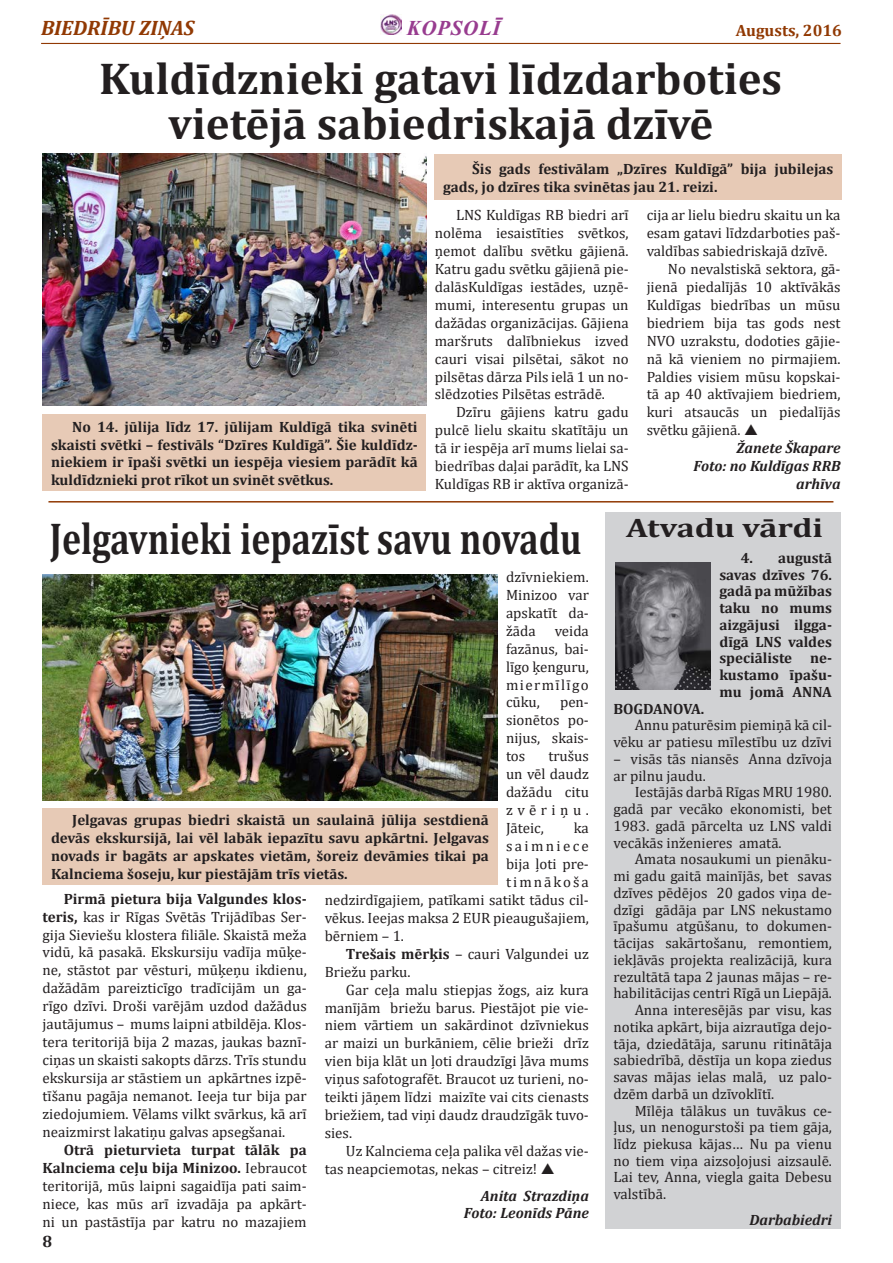
<style>
.page{position:relative;width:893px;height:1263px;background:#fff}
.page>*{position:absolute;margin:0;border:0;box-sizing:border-box;transform-origin:0 0}
.t1{font:700 44.85px/44.8px "Cambria";color:#231f20;text-align:center}
.t2{font:700 44.85px "Cambria";color:#231f20;scale:.8 1}
.t3{font:700 26.85px "Cambria";color:#231f20;scale:1.25 1}
.t4{font:italic 700 21px "Cambria";color:#913903}
.t5{font:italic 700 21px "Times New Roman";letter-spacing:.035em;color:#983c8f}
.t6{font:700 16.5px "Cambria";color:#913903}
.t7{font:700 16.5px "Cambria";color:#231f20}
.t8{font:15px/18px "Cambria";color:#231f20;text-align:justify}
.t9{font:700 15px/16.8px "Cambria";color:#231f20;text-align:justify}
.t10{font:italic 700 15px/18px "Cambria";color:#231f20;text-align:right}
.t11{font:15px "Cambria";letter-spacing:.16em;color:#231f20}
.t12{font:15px "Cambria";letter-spacing:.135em;color:#231f20}
.s1{font-weight:700}
</style>
<div class="page">
<img style="left:381px;top:14px;width:20px;height:21px">
<hr style="left:41px;top:43px;width:799px;height:1px;background:#913903">
<div style="left:605px;top:512px;width:235px;height:717px;background:#d1d2d4"></div>
<img style="left:615px;top:562px;width:96px;height:127px">
<img style="left:43px;top:154px;width:383px;height:252px">
<div style="left:43px;top:414px;width:383px;height:77px;background:#e7cab6"></div>
<hr style="left:48px;top:501px;width:785px;height:1px;background:#913903">
<img style="left:43px;top:574px;width:454px;height:227px">
<div style="left:43px;top:807px;width:454px;height:77px;background:#e7cab6"></div>
<div style="left:435px;top:155px;width:407px;height:45px;background:#e7cab6"></div>
<p class="t4" style="left:41px;top:13px;width:155px">BIEDRĪBU ZIŅAS</p>
<h3 class="t5" style="left:407px;top:13px;width:95px">KOPSOLĪ</h3>
<p class="t6" style="left:736px;top:18px;width:108px">Augusts, 2016</p>
<p class="t1" style="left:99px;top:55px;width:684px">Kuldīdznieki gatavi līdzdarboties vietējā sabiedriskajā dzīvē</p>
<p class="t9" style="left:51px;top:417px;width:368px;line-height:18px;text-indent:21px">No 14. jūlija līdz 17. jūlijam Kuldīgā tika svinēti skaisti svētki – festivāls “Dzīres Kuldīgā”. Šie kuldīdz&shy;niekiem ir īpaši svētki un iespēja viesiem parādīt kā kuldīdznieki prot rīkot un svinēt svētkus.</p>
<p class="t9" style="left:443px;top:159px;width:392px;line-height:18px;text-indent:29px">Šis gads festivālam „Dzīres Kuldīgā” bija jubilejas gads, jo dzīres tika svinētas jau 21. reizi.</p>
<p class="t8" style="left:435px;top:206px;width:195px;text-indent:21px">LNS Kuldīgas RB biedri arī nolēma iesaistīties svētkos, ņemot dalību svētku gājienā.<br>Katru gadu svētku gājienā pie&shy;dalāsKuldīgas iestādes, uzņē&shy;mumi, interesentu grupas un dažādas organizācijas. Gājiena maršruts dalībniekus izved cauri visai pilsētai, sākot no pilsētas dārza Pils ielā 1 un no&shy;slēdzoties Pilsētas estrādē.</p>
<p class="t8" style="left:435px;top:403px;width:195px;text-indent:21px">Dzīru gājiens katru gadu pulcē lielu skaitu skatītāju un tā ir iespēja arī mums lielai sa&shy;biedrības daļai parādīt, ka LNS Kuldīgas RB ir aktīva organizā-</p>
<p class="t8" style="left:647px;top:206px;width:195px">cija ar lielu biedru skaitu un ka esam gatavi līdzdarboties paš&shy;valdības sabiedriskajā dzīvē.</p>
<p class="t8" style="left:647px;top:260px;width:195px;text-indent:21px">No nevalstiskā sektora, gā&shy;jienā piedalījās 10 aktīvākās Kuldīgas biedrības un mūsu biedriem bija tas gods nest NVO uzrakstu, dodoties gājie&shy;nā kā vieniem no pirmajiem.<br>Paldies visiem mūsu kopskai&shy;tā ap 40 aktīvajiem biedriem, kuri atsaucās un piedalījās svētku gājienā.</p>
<p class="t10" style="left:736px;top:439px;width:106px">Žanete Škapare</p>
<p class="t10" style="left:693px;top:457px;width:148px">Foto: no Kuldīgas RRB arhīva</p>
<p class="t2" style="left:50px;top:507px;width:666px">Jelgavnieki iepazīst savu novadu</p>
<p class="t8" style="left:506px;top:568px;width:84px">dzīvniekiem.<br>Minizoo var apskatīt da&shy;žāda</p>
<p class="t8" style="left:506px;top:621px;width:84px;text-indent:49px">veida fazānus, bai&shy;līgo ķenguru, miermīlīgo cūku,</p>
<p class="t8" style="left:506px;top:693px;width:84px;text-indent:54px">pen&shy;sionētos po&shy;nijus, skais&shy;tos</p>
<p class="t8" style="left:506px;top:747px;width:84px;text-indent:42px">trušus un vēl daudz dažādu citu zvēriņu.<br>Jāteic,</p>
<p class="t9" style="left:51px;top:810px;width:439px;line-height:18px;text-indent:21px">Jelgavas grupas biedri skaistā un saulainā jūlija sestdienā devās ekskursijā, lai vēl labāk iepazītu savu apkārtni. Jelgavas novads ir bagāts ar apskates vietām, šoreiz devāmies tikai pa Kalnciema šoseju, kur piestājām trīs vietās.</p>
<p class="t8" style="left:574px;top:819px;width:17px">ka</p>
<p class="t11" style="left:506px;top:837px;width:84px">saimniece</p>
<p class="t8" style="left:506px;top:855px;width:84px">bija ļoti pre-</p>
<p class="t12" style="left:506px;top:873px;width:84px">timnākoša</p>
<p class="t8" style="left:325px;top:891px;width:266px">nedzirdīgajiem, patīkami satikt tādus cil-</p>
<p class="t8" style="left:325px;top:909px;width:266px">vēkus. Ieejas maksa 2 EUR pieaugušajiem,</p>
<p class="t8" style="left:325px;top:926px;width:81px">bērniem – 1.</p>
<p class="t8" style="left:325px;top:944px;width:266px;text-indent:21px"><span class="s1">Trešais mērķis</span> – cauri Valgundei uz<br>Briežu parku.</p>
<p class="t8" style="left:325px;top:980px;width:266px;text-indent:21px">Gar ceļa malu stiepjas žogs, aiz kura manījām briežu barus. Piestājot pie vie&shy;niem vārtiem un sakārdinot dzīvniekus ar maizi un burkāniem, cēlie brieži drīz vien bija klāt un ļoti draudzīgi ļāva mums viņus safotografēt. Braucot uz turieni, no&shy;teikti jāņem līdzi maizīte vai cits cienasts briežiem, tad viņi daudz draudzīgāk tuvo&shy;sies.</p>
<p class="t8" style="left:325px;top:1142px;width:266px;text-indent:21px">Uz Kalnciema ceļa palika vēl dažas vie&shy;tas neapciemotas, nekas – citreiz!</p>
<p class="t10" style="left:481px;top:1186px;width:110px">Anita Strazdiņa</p>
<p class="t10" style="left:464px;top:1204px;width:126px">Foto: Leonīds Pāne</p>
<p class="t8" style="left:43px;top:889px;width:266px;text-indent:21px"><span class="s1">Pirmā pietura bija Valgundes klos&shy;teris,</span> kas ir Rīgas Svētās Trijādības Ser&shy;gija Sieviešu klostera filiāle. Skaistā meža vidū, kā pasakā. Ekskursiju vadīja mūķe&shy;ne, stāstot par vēsturi, mūķeņu ikdienu, dažādām pareizticīgo tradīcijām un ga&shy;rīgo dzīvi. Droši varējām uzdod dažādus jautājumus – mums laipni atbildēja. Klos&shy;tera teritorijā bija 2 mazas, jaukas baznī&shy;ciņas un skaisti sakopts dārzs. Trīs stundu ekskursija ar stāstiem un apkārtnes izpē&shy;tīšanu pagāja nemanot. Ieeja tur bija par ziedojumiem. Vēlams vilkt svārkus, kā arī neaizmirst lakatiņu galvas apsegšanai.</p>
<p class="t8" style="left:43px;top:1141px;width:266px;text-indent:21px"><span class="s1">Otrā pieturvieta turpat tālāk pa Kalnciema ceļu bija Minizoo.</span> Iebraucot teritorijā, mūs laipni sagaidīja pati saim&shy;niece, kas mūs arī izvadāja pa apkārt&shy;ni un pastāstīja par katru no mazajiem</p>
<p class="t7" style="left:43px;top:1229px;width:11px">8</p>
<p class="t3" style="left:626px;top:509px;width:159px">Atvadu vārdi</p>
<p class="t9" style="left:719px;top:549px;width:114px;text-indent:21px">4. augustā savas dzīves 76. gadā pa mūžības taku no mums aizgājusi ilgga&shy;dīgā LNS valdes speciāliste ne&shy;kustamo īpašu&shy;mu jomā ANNA</p>
<p class="t9" style="left:613px;top:699px;width:93px">BOGDANOVA.</p>
<p class="t8" style="left:613px;top:717px;width:220px;line-height:16.8px;text-align:right">Annu paturēsim piemiņā kā cil&shy;vēku ar patiesu mīlestību uz dzīvi</p>
<p class="t8" style="left:613px;top:750px;width:220px;line-height:16.8px">– visās tās niansēs Anna dzīvoja ar pilnu jaudu.</p>
<p class="t8" style="left:613px;top:784px;width:220px;line-height:16.8px;text-indent:21px">Iestājās darbā Rīgas MRU 1980. gadā par vecāko ekonomisti, bet 1983. gadā pārcelta uz LNS valdi vecākās inženieres amatā.</p>
<p class="t8" style="left:613px;top:851px;width:220px;line-height:16.8px;text-indent:21px">Amata nosaukumi un pienāku&shy;mi gadu gaitā mainījās, bet savas dzīves pēdējos 20 gados viņa de&shy;dzīgi gādāja par LNS nekustamo īpašumu atgūšanu, to dokumen&shy;tācijas sakārtošanu, remontiem, iekļāvās projekta realizācijā, kura rezultātā tapa 2 jaunas mājas – re&shy;habilitācijas centri Rīgā un Liepājā.</p>
<p class="t8" style="left:613px;top:1001px;width:220px;line-height:16.8px;text-indent:21px">Anna interesējās par visu, kas notika apkārt, bija aizrautīga dejo&shy;tāja, dziedātāja, sarunu ritinātāja sabiedrībā, dēstīja un kopa ziedus savas mājas ielas malā, uz palo&shy;dzēm darbā un dzīvoklītī.</p>
<p class="t8" style="left:613px;top:1102px;width:220px;line-height:16.8px;text-indent:21px">Mīlēja tālākus un tuvākus ce&shy;ļus, un nenogurstoši pa tiem gāja, līdz piekusa kājas… Nu pa vienu no tiem viņa aizsoļojusi aizsaulē.<br>Lai tev, Anna, viegla gaita Debesu valstībā.</p>
<p class="t10" style="left:749px;top:1210px;width:84px">Darbabiedri</p>
</div>
